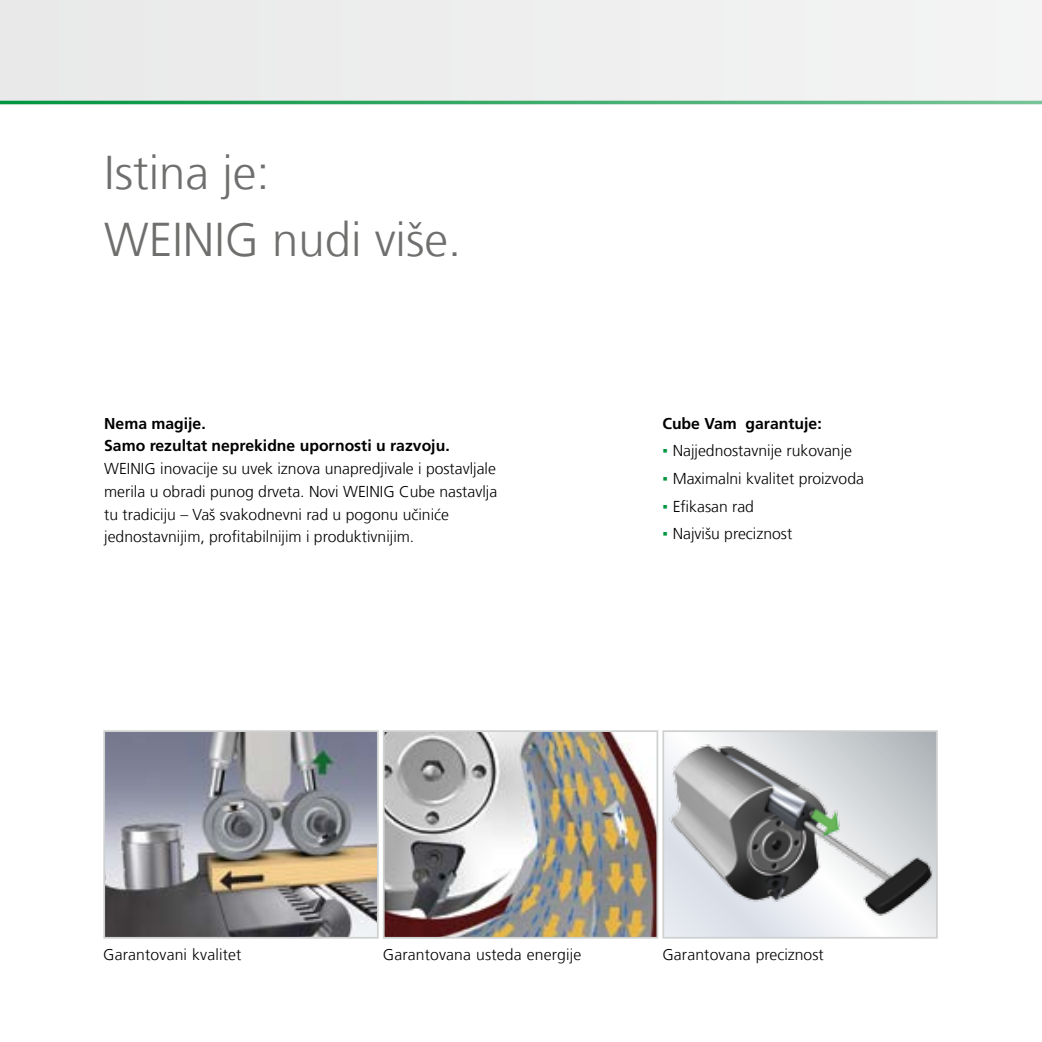
<style>
.page{position:relative;width:1042px;height:1042px;background:#fff}
.page>*{position:absolute;margin:0;border:0;box-sizing:border-box;transform-origin:0 0}
.t1{font:300 47.25px/66.5px "Frutiger LT Com";color:#6f6f6e}
.t2{font:300 15.75px/22.8px "Frutiger LT Com";color:#000}
.t3{font:300 15.75px "Frutiger LT";color:#000}
.t4{font:700 15.75px/22.8px "Frutiger LT Com";color:#000}
.t5{font:700 15.75px "Frutiger LT";color:#000}
.s1{font-family:"Arial";font-weight:400;color:#00963f}
</style>
<div class="page">
<div style="left:0;top:0;width:1042px;height:104px;background:#eee"></div>
<img style="left:665px;top:733px;width:270px;height:202px">
<div style="left:662px;top:730px;width:276px;height:208px;border:2px solid #cfd0d0"></div>
<hr style="left:0;top:101px;width:1042px;height:3px;background:#00963f">
<img style="left:106px;top:733px;width:270px;height:202px">
<div style="left:103px;top:730px;width:276px;height:208px;border:2px solid #cfd0d0"></div>
<img style="left:386px;top:733px;width:269px;height:202px">
<div style="left:383px;top:730px;width:275px;height:208px;border:2px solid #cfd0d0"></div>
<h1 class="t1" style="left:104px;top:140px;width:359px">Istina je:<br>WEINIG nudi više.</h1>
<p class="t4" style="left:104px;top:412px;width:347px">Nema magije.<br>Samo rezultat neprekidne upornosti u razvoju.</p>
<p class="t2" style="left:104px;top:457px;width:394px">WEINIG inovacije su uvek iznova unapredjivale i postavljale merila u obradi punog drveta. Novi WEINIG Cube nastavlja tu tradiciju – Vaš svakodnevni rad u pogonu učiniće jednostavnijim, profitabilnijim i produktivnijim.</p>
<p class="t5" style="left:662px;top:414px;width:134px">Cube assures you:</p>
<p class="t3" style="left:662px;top:442px;width:169px"><span class="s1">▪</span> The simplest operability</p>
<p class="t3" style="left:662px;top:470px;width:162px"><span class="s1">▪</span> Maximum productivity</p>
<p class="t3" style="left:662px;top:497px;width:105px"><span class="s1">▪</span> Efficient work</p>
<p class="t3" style="left:662px;top:525px;width:143px"><span class="s1">▪</span> Maximum precision</p>
<p class="t4" style="left:704px;top:412px;width:119px">Vam garantuje:</p>
<p class="t2" style="left:672px;top:439px;width:181px">Najjednostavnije ukovanje</p>
<p class="t2" style="left:718px;top:467px;width:147px">alni kvalitet proizvoda</p>
<p class="t2" style="left:680px;top:495px;width:75px">ikasan rad</p>
<p class="t2" style="left:672px;top:523px;width:121px">Najv šu preciznost</p>
<p class="t2" style="left:103px;top:943px;width:140px">Garantovani kvalitet</p>
<p class="t2" style="left:383px;top:943px;width:200px">Garantovana usteda energije</p>
<p class="t2" style="left:662px;top:943px;width:163px">Garantovana preciznost</p>
</div>
